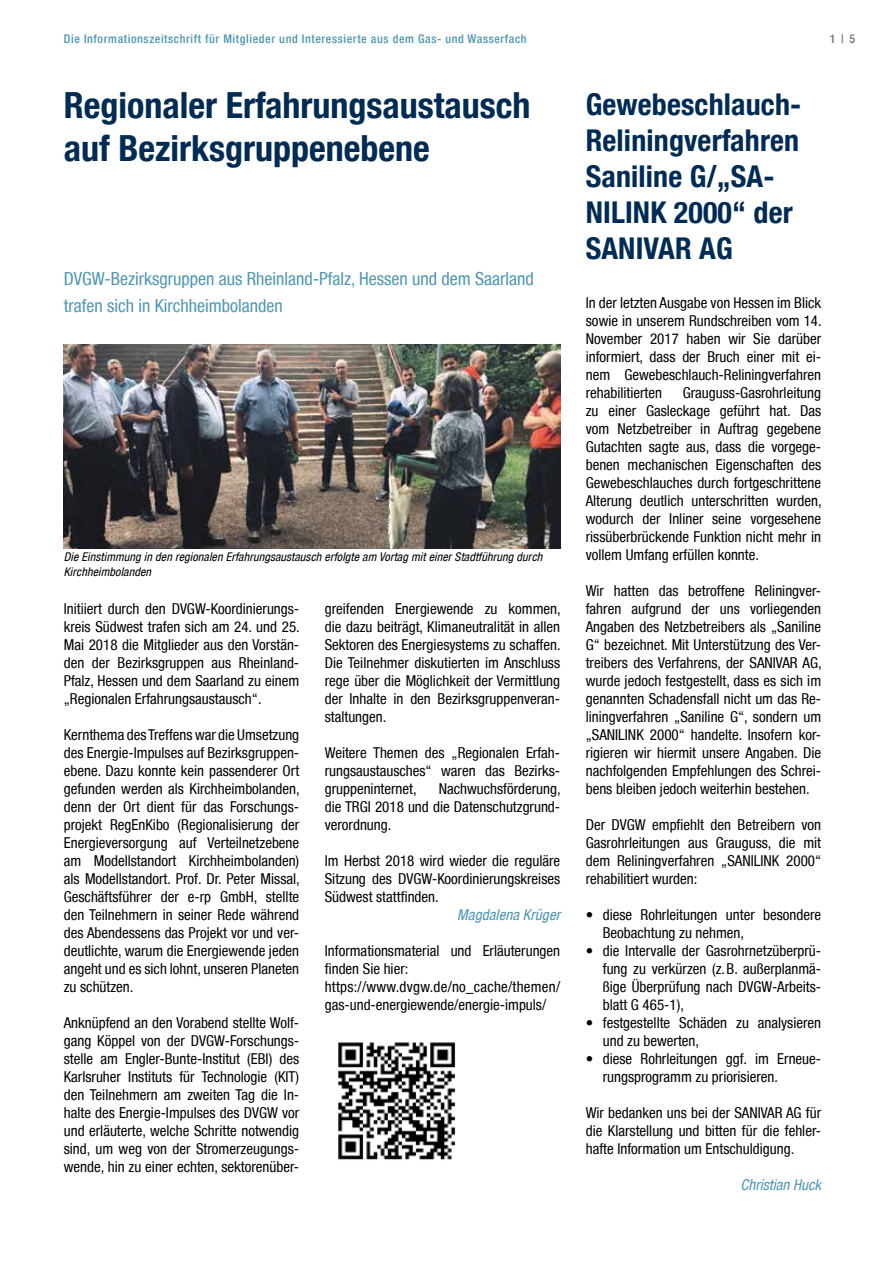
<style>
.page{position:relative;width:885px;height:1263px;background:#fff}
.page>*{position:absolute;margin:0;border:0;box-sizing:border-box;transform-origin:0 0}
.t1{font:700 condensed 36px/43.2px "Helvetica Neue LT";color:#002b55}
.t2{font:700 condensed 30px/36px "Helvetica Neue LT";letter-spacing:.005em;color:#002b55}
.t3{font:condensed 18px/27px "Helvetica Neue LT";color:#4e96b3}
.t4{font:condensed 15px/18px "Helvetica Neue LT";color:#000;text-align:justify}
.t5{font:italic condensed 15px "Helvetica Neue LT";letter-spacing:.005em;color:#4e96b3}
.t6{font:italic condensed 12px/14.4px "Helvetica Neue LT";letter-spacing:.01em;color:#000}
.t7{font:500 condensed 12px "Helvetica Neue LT";letter-spacing:.05em;color:#4e96b3}
.t8{font:500 condensed 12px "Helvetica Neue LT";color:#707172}
</style>
<div class="page">
<img style="left:64px;top:344px;width:496px;height:204px">
<img style="left:338px;top:1042px;width:118px;height:118px">
<p class="t7" style="left:64px;top:32px;width:464px">Die Informationszeitschrift für Mitglieder und Interessierte aus dem Gas- und Wasserfach</p>
<p class="t8" style="left:829px;top:31px;width:27px">1 | 5</p>
<h1 class="t1" style="left:64px;top:83px;width:468px">Regionaler Erfahrungsaustausch auf Bezirksgruppenebene</h1>
<p class="t3" style="left:64px;top:265px;width:471px">DVGW-Bezirksgruppen aus Rheinland-Pfalz, Hessen und dem Saarland trafen sich in Kirchheimbolanden</p>
<p class="t6" style="left:64px;top:550px;width:480px">Die Einstimmung in den regionalen Erfahrungsaustausch erfolgte am Vortag mit einer Stadtführung durch<br>Kirchheimbolanden</p>
<p class="t4" style="left:64px;top:600px;width:237px">Initiiert durch den DVGW-Koordinierungs&shy;kreis Südwest trafen sich am 24. und 25.<br>Mai 2018 die Mitglieder aus den Vorstän&shy;den der Bezirksgruppen aus Rheinland-Pfalz, Hessen und dem Saarland zu einem „Regionalen Erfahrungsaustausch“.</p>
<p class="t4" style="left:64px;top:726px;width:237px">Kernthema des Treffens war die Umsetzung des Energie-Impulses auf Bezirksgruppen&shy;ebene. Dazu konnte kein passenderer Ort gefunden werden als Kirchheimbolanden, denn der Ort dient für das Forschungs&shy;projekt RegEnKibo (Regionalisierung der Energieversorgung auf Verteilnetzebene am Modellstandort Kirchheimbolanden) als Modellstandort. Prof. Dr. Peter Missal, Geschäftsführer der e-rp GmbH, stellte den Teilnehmern in seiner Rede während des Abendessens das Projekt vor und ver&shy;deutlichte, warum die Energiewende jeden angeht und es sich lohnt, unseren Planeten zu schützen.</p>
<p class="t4" style="left:64px;top:1014px;width:237px">Anknüpfend an den Vorabend stellte Wolf&shy;gang Köppel von der DVGW-Forschungs&shy;stelle am Engler-Bunte-Institut (EBI) des Karlsruher Instituts für Technologie (KIT) den Teilnehmern am zweiten Tag die In&shy;halte des Energie-Impulses des DVGW vor und erläuterte, welche Schritte notwendig sind, um weg von der Stromerzeugungs&shy;wende, hin zu einer echten, sektorenüber-</p>
<p class="t4" style="left:325px;top:600px;width:237px;text-align:left">greifenden Energiewende zu kommen, die dazu beiträgt, Klimaneutralität in allen Sektoren des Energiesystems zu schaffen.<br>Die Teilnehmer diskutierten im Anschluss rege über die Möglichkeit der Vermittlung der Inhalte in den Bezirksgruppenveran&shy;staltungen.</p>
<p class="t4" style="left:325px;top:744px;width:237px">Weitere Themen des „Regionalen Erfah&shy;rungsaustausches“ waren das Bezirks&shy;gruppeninternet,</p>
<p class="t4" style="left:325px;top:780px;width:237px;text-indent:114px">Nachwuchsförderung, die TRGI 2018 und die Datenschutzgrund&shy;verordnung.</p>
<p class="t4" style="left:325px;top:852px;width:237px">Im Herbst 2018 wird wieder die reguläre Sitzung des DVGW-Koordinierungskreises Südwest stattfinden.</p>
<p class="t5" style="left:457px;top:906px;width:104px">Magdalena Krüger</p>
<p class="t4" style="left:325px;top:942px;width:237px;text-align:left">Informationsmaterial und Erläuterungen finden Sie hier: https://www.dvgw.de/no_cache/themen/ gas-und-energiewende/energie-impuls/</p>
<h2 class="t2" style="left:585px;top:86px;width:217px">Gewebeschlauch-<br>Reliningverfahren<br>Saniline G/„SA-<br>NILINK 2000“ der<br>SANIVAR AG</h2>
<p class="t4" style="left:585px;top:294px;width:237px">In der letzten Ausgabe von Hessen im Blick sowie in unserem Rundschreiben vom 14.<br>November 2017 haben wir Sie darüber informiert, dass der Bruch einer mit ei&shy;nem Gewebeschlauch-Reliningverfahren rehabilitierten</p>
<p class="t4" style="left:585px;top:384px;width:237px;text-indent:97px">Grauguss-Gasrohrleitung zu einer Gasleckage geführt hat. Das vom Netzbetreiber in Auftrag gegebene Gutachten sagte aus, dass die vorgege&shy;benen mechanischen Eigenschaften des Gewebeschlauches durch fortgeschrittene Alterung deutlich unterschritten wurden, wodurch der Inliner seine vorgesehene rissüberbrückende Funktion nicht mehr in vollem Umfang erfüllen konnte.</p>
<p class="t4" style="left:585px;top:582px;width:237px">Wir hatten das betroffene Reliningver&shy;fahren aufgrund der uns vorliegenden Angaben des Netzbetreibers als „Saniline G“ bezeichnet. Mit Unterstützung des Ver&shy;treibers des Verfahrens, der SANIVAR AG, wurde jedoch festgestellt, dass es sich im genannten Schadensfall nicht um das Re&shy;liningverfahren „Saniline G“, sondern um „SANILINK 2000“ handelte. Insofern kor&shy;rigieren wir hiermit unsere Angaben. Die nachfolgenden Empfehlungen des Schrei&shy;bens bleiben jedoch weiterhin bestehen.</p>
<p class="t4" style="left:585px;top:816px;width:237px">Der DVGW empfiehlt den Betreibern von Gasrohrleitungen aus Grauguss, die mit dem Reliningverfahren „SANILINK 2000“ rehabilitiert wurden:</p>
<p class="t4" style="left:602px;top:906px;width:220px;text-indent:-17px">• diese Rohrleitungen unter besondere<br>Beobachtung zu nehmen,</p>
<p class="t4" style="left:602px;top:942px;width:220px;text-indent:-17px">• die Intervalle der Gasrohrnetzüberprü&shy;fung zu verkürzen (z. B. außerplanmä&shy;ßige Überprüfung nach DVGW-Arbeits&shy;blatt G 465-1),</p>
<p class="t4" style="left:602px;top:1014px;width:220px;text-indent:-17px">• festgestellte Schäden zu analysieren und zu bewerten,</p>
<p class="t4" style="left:602px;top:1050px;width:220px;text-indent:-17px">• diese Rohrleitungen ggf. im Erneue&shy;rungsprogramm zu priorisieren.</p>
<p class="t4" style="left:585px;top:1104px;width:237px">Wir bedanken uns bei der SANIVAR AG für die Klarstellung und bitten für die fehler&shy;hafte Information um Entschuldigung.</p>
<p class="t5" style="left:740px;top:1176px;width:82px">Christian Huck</p>
</div>
